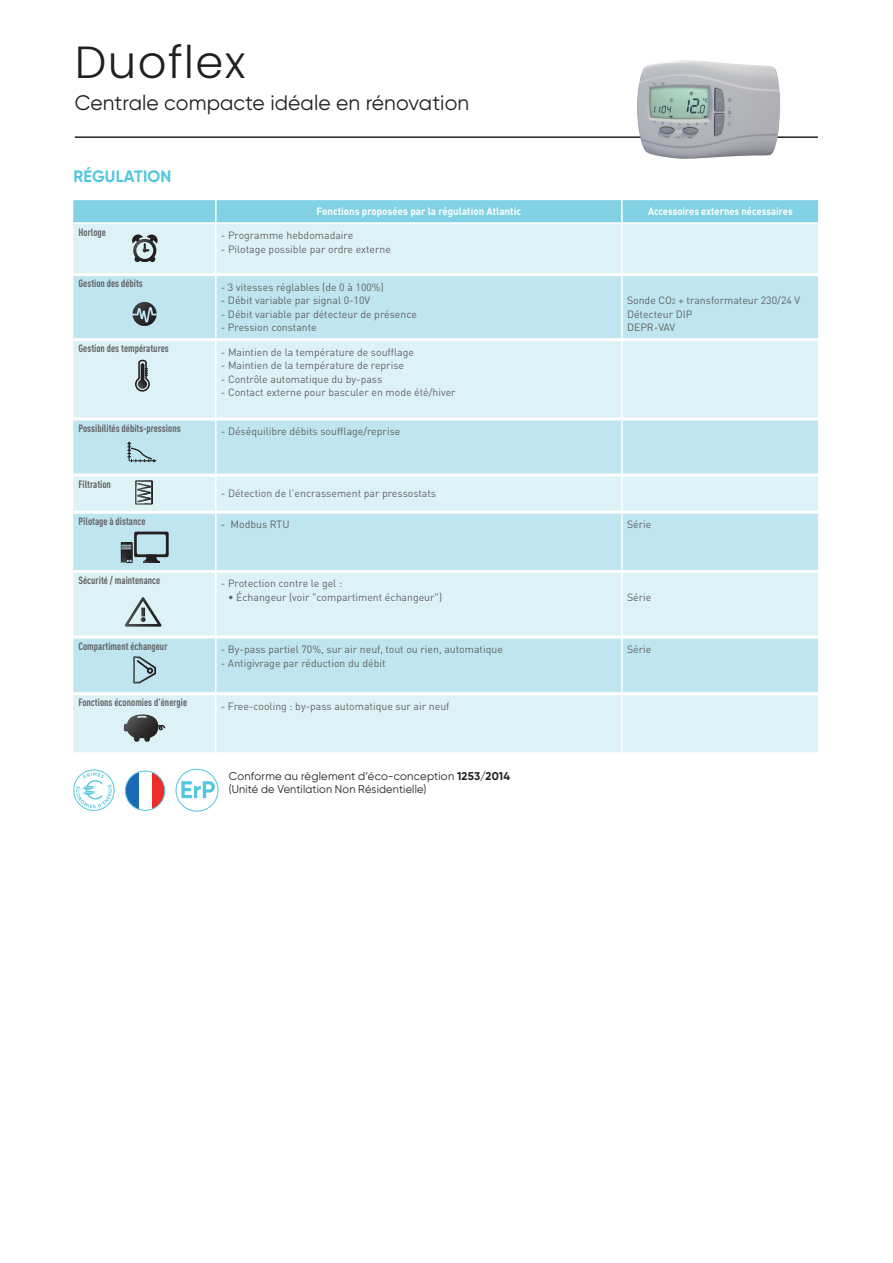
<style>
.page{position:relative;width:893px;height:1263px;background:#fff}
.page>*{position:absolute;margin:0;border:0;box-sizing:border-box;transform-origin:0 0}
.t1{font:300 45px "Poppins";letter-spacing:.03em;color:#231f20}
.t2{font:21px "Gilroy";letter-spacing:.005em;color:#231f20}
.t3{font:700 16.5px "Gilroy";letter-spacing:.01em;color:#51c7df}
.t4{font:11.25px/13.5px "Gilroy";letter-spacing:.02em;color:#231f20}
.t5{font:10.5px/13.5px "DIN Pro";color:#636366}
.t6{font:700 condensed 10.5px "DIN Pro";color:#636366}
.t7{font:700 10.5px "DIN Pro";color:#fff;scale:.93 1}
.t8{font:700 10.5px "DIN Pro";color:#fff;scale:.9 1}
.s1{font-size:7.5px}
.s2{font-weight:700}
</style>
<div class="page">
<hr style="left:75px;top:136px;width:743px;height:2px;background:#231f20">
<img style="left:637px;top:60px;width:143px;height:99px">
<div style="left:73px;top:200px;width:745px;height:22px;background:#83d2e4"></div>
<div style="left:73px;top:224px;width:745px;height:528px;background:#ddf2f7"></div>
<svg style="left:73px;top:276px;width:745px;height:141px;background:#cfecf3"></svg>
<svg style="left:73px;top:420px;width:745px;height:272px;background:#c9e9f2"></svg>
<hr style="left:215px;top:200px;width:2px;height:22px;background:#fff">
<hr style="left:621px;top:200px;width:2px;height:22px;background:#fff">
<hr style="left:621px;top:224px;width:2px;height:49px;background:#fff">
<hr style="left:621px;top:276px;width:2px;height:62px;background:#fff">
<hr style="left:73px;top:273px;width:142px;height:3px;background:#fff">
<hr style="left:217px;top:273px;width:405px;height:3px;background:#fff">
<hr style="left:622px;top:273px;width:196px;height:3px;background:#fff">
<hr style="left:73px;top:338px;width:143px;height:3px;background:#fff">
<hr style="left:215px;top:341px;width:2px;height:76px;background:#fff">
<hr style="left:216px;top:338px;width:406px;height:3px;background:#fff">
<hr style="left:621px;top:341px;width:2px;height:76px;background:#fff">
<hr style="left:622px;top:338px;width:196px;height:3px;background:#fff">
<hr style="left:73px;top:417px;width:143px;height:3px;background:#fff">
<hr style="left:215px;top:224px;width:2px;height:51px;background:#fff">
<hr style="left:215px;top:275px;width:2px;height:63px;background:#fff">
<hr style="left:215px;top:420px;width:2px;height:53px;background:#fff">
<hr style="left:216px;top:417px;width:406px;height:3px;background:#fff">
<hr style="left:621px;top:420px;width:2px;height:53px;background:#fff">
<hr style="left:622px;top:417px;width:196px;height:3px;background:#fff">
<hr style="left:73px;top:635px;width:143px;height:3px;background:#fff">
<hr style="left:215px;top:638px;width:2px;height:54px;background:#fff">
<hr style="left:621px;top:638px;width:2px;height:54px;background:#fff">
<hr style="left:622px;top:635px;width:196px;height:3px;background:#fff">
<hr style="left:215px;top:514px;width:2px;height:56px;background:#fff">
<hr style="left:621px;top:514px;width:2px;height:56px;background:#fff">
<hr style="left:73px;top:570px;width:143px;height:3px;background:#fff">
<hr style="left:215px;top:573px;width:2px;height:62px;background:#fff">
<hr style="left:216px;top:570px;width:406px;height:3px;background:#fff">
<hr style="left:621px;top:573px;width:2px;height:62px;background:#fff">
<hr style="left:622px;top:570px;width:196px;height:3px;background:#fff">
<hr style="left:73px;top:692px;width:143px;height:3px;background:#fff">
<hr style="left:215px;top:695px;width:2px;height:57px;background:#fff">
<hr style="left:621px;top:695px;width:2px;height:57px;background:#fff">
<hr style="left:622px;top:692px;width:196px;height:3px;background:#fff">
<hr style="left:73px;top:473px;width:143px;height:3px;background:#fff">
<hr style="left:216px;top:473px;width:406px;height:3px;background:#fff">
<hr style="left:622px;top:473px;width:196px;height:3px;background:#fff">
<hr style="left:215px;top:476px;width:2px;height:35px;background:#fff">
<hr style="left:621px;top:476px;width:2px;height:35px;background:#fff">
<hr style="left:73px;top:511px;width:143px;height:3px;background:#fff">
<hr style="left:216px;top:511px;width:406px;height:3px;background:#fff">
<hr style="left:622px;top:511px;width:196px;height:3px;background:#fff">
<hr style="left:216px;top:635px;width:406px;height:3px;background:#fff">
<hr style="left:216px;top:692px;width:406px;height:3px;background:#fff">
<svg style="left:132px;top:302px;width:25px;height:24px"></svg>
<svg style="left:133px;top:656px;width:23px;height:27px"></svg>
<svg style="left:124px;top:714px;width:41px;height:28px"></svg>
<svg style="left:132px;top:234px;width:26px;height:28px"></svg>
<svg style="left:134px;top:360px;width:17px;height:32px"></svg>
<svg style="left:127px;top:441px;width:30px;height:21px"></svg>
<svg style="left:135px;top:480px;width:18px;height:25px"></svg>
<svg style="left:121px;top:532px;width:48px;height:31px"></svg>
<svg style="left:125px;top:597px;width:37px;height:30px"></svg>
<svg style="left:151px;top:771px;width:14px;height:39px"></svg>
<svg style="left:125px;top:771px;width:14px;height:38px"></svg>
<div style="left:125px;top:771px;width:40px;height:40px;border:1px solid #52c7dd;border-radius:50%"></div>
<svg style="left:73px;top:770px;width:41px;height:41px"></svg>
<svg style="left:76px;top:772px;width:36px;height:36px"></svg>
<div style="left:176px;top:769px;width:42px;height:42px;border:1px solid #51c7df;border-radius:50%"></div>
<svg style="left:181px;top:781px;width:34px;height:17px"></svg>
<h1 class="t1" style="left:75px;top:36px;width:172px">Duoflex</h1>
<h2 class="t2" style="left:75px;top:89px;width:396px">Centrale compacte idéale en rénovation</h2>
<h3 class="t3" style="left:73px;top:166px;width:99px">RÉGULATION</h3>
<p class="t7" style="left:317px;top:203px;width:221px">Fonctions proposées par la régulation Atlantic</p>
<p class="t8" style="left:648px;top:203px;width:162px">Accessoires externes nécessaires</p>
<p class="t6" style="left:78px;top:224px;width:29px">Horloge</p>
<p class="t5" style="left:221px;top:227px;width:134px">- Programme hebdomadaire</p>
<p class="t5" style="left:221px;top:241px;width:172px">- Pilotage possible par ordre externe</p>
<p class="t6" style="left:78px;top:276px;width:66px">Gestion des débits</p>
<p class="t5" style="left:221px;top:279px;width:164px">- 3 vitesses réglables (de 0 à 100%)</p>
<p class="t5" style="left:221px;top:293px;width:151px">- Débit variable par signal 0-10V</p>
<p class="t5" style="left:221px;top:306px;width:197px">- Débit variable par détecteur de présence</p>
<p class="t5" style="left:221px;top:320px;width:97px">- Pression constante</p>
<p class="t6" style="left:78px;top:340px;width:92px">Gestion des températures</p>
<p class="t5" style="left:221px;top:344px;width:195px">- Maintien de la température de soufflage</p>
<p class="t5" style="left:221px;top:357px;width:185px">- Maintien de la température de reprise</p>
<p class="t5" style="left:221px;top:371px;width:163px">- Contrôle automatique du by-pass</p>
<p class="t5" style="left:221px;top:384px;width:236px">- Contact externe pour basculer en mode été/hiver</p>
<p class="t6" style="left:78px;top:420px;width:104px">Possibilités débits-pressions</p>
<p class="t5" style="left:221px;top:423px;width:181px">- Déséquilibre débits soufflage/reprise</p>
<p class="t6" style="left:78px;top:476px;width:34px">Filtration</p>
<p class="t5" style="left:221px;top:486px;width:217px">- Détection de l'encrassement par pressostats</p>
<p class="t5" style="left:627px;top:292px;width:175px">Sonde CO<span class="s1">2</span> + transformateur 230/24 V<br>Détecteur DIP<br>DEPR-VAV</p>
<p class="t6" style="left:78px;top:513px;width:69px">Pilotage à distance</p>
<p class="t5" style="left:221px;top:517px;width:70px">- Modbus RTU</p>
<p class="t5" style="left:627px;top:517px;width:26px">Série</p>
<p class="t6" style="left:78px;top:572px;width:83px">Sécurité / maintenance</p>
<p class="t5" style="left:221px;top:576px;width:123px">- Protection contre le gel :</p>
<p class="t5" style="left:228px;top:589px;width:216px">• Échangeur (voir "compartiment échangeur")</p>
<p class="t5" style="left:627px;top:589px;width:26px">Série</p>
<p class="t6" style="left:78px;top:638px;width:91px">Compartiment échangeur</p>
<p class="t5" style="left:221px;top:641px;width:283px">- By-pass partiel 70%, sur air neuf, tout ou rien, automatique</p>
<p class="t5" style="left:221px;top:655px;width:166px">- Antigivrage par réduction du débit</p>
<p class="t5" style="left:627px;top:641px;width:26px">Série</p>
<p class="t6" style="left:78px;top:695px;width:110px">Fonctions économies d’énergie</p>
<p class="t5" style="left:221px;top:698px;width:230px">- Free-cooling : by-pass automatique sur air neuf</p>
<p class="t4" style="left:229px;top:769px;width:283px">Conforme au règlement d’éco-conception <span class="s2">1253/2014 </span>(Unité de Ventilation Non Résidentielle)</p>
</div>
